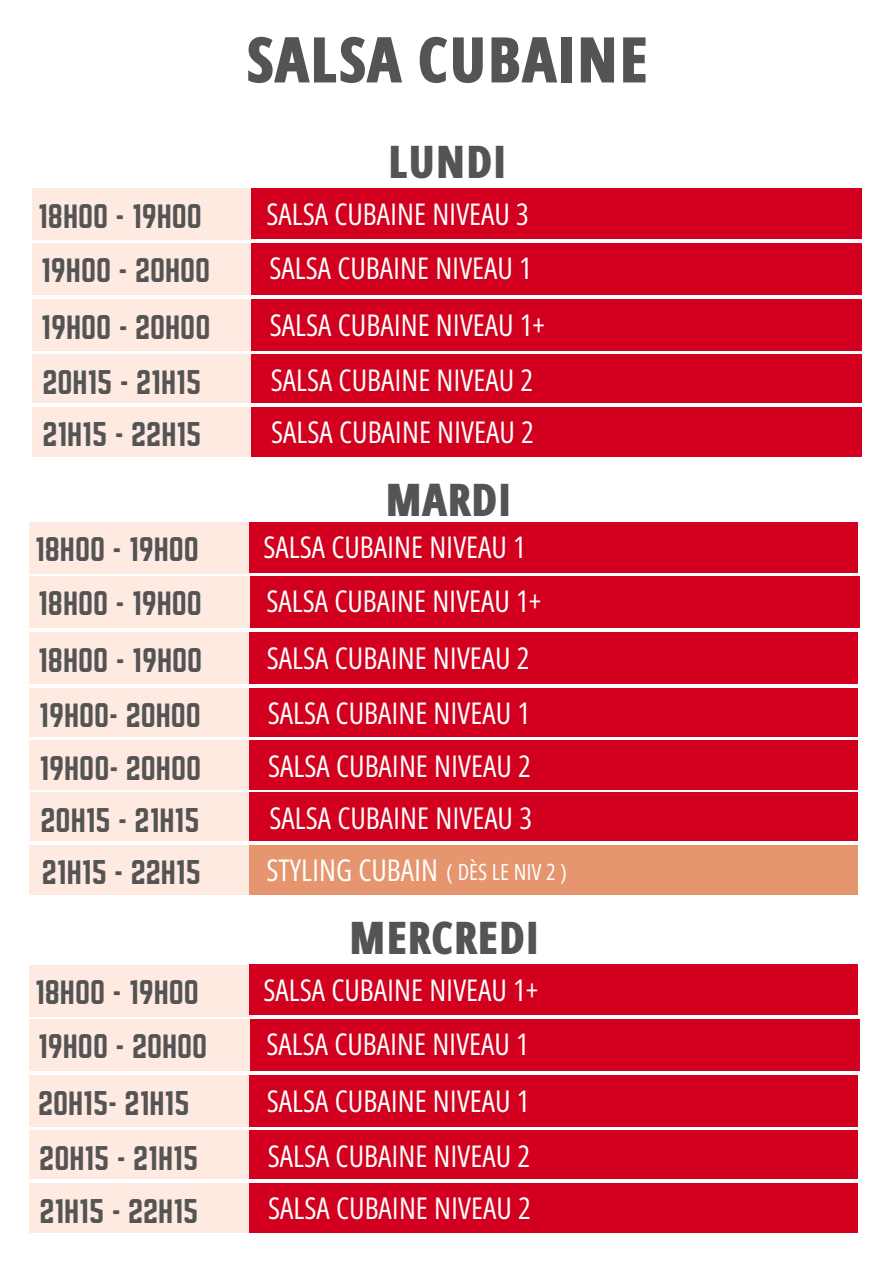
<style>
.page{position:relative;width:894px;height:1264px;background:#fff}
.page>*{position:absolute;margin:0;border:0;box-sizing:border-box;transform-origin:0 0}
.t1{font:800 63px "Open Sans Hebrew Condensed";color:#545454}
.t2{font:800 45px "Open Sans Hebrew Condensed";color:#545454}
.t3{font:30px/52.3px "Open Sans Hebrew Condensed";color:#fff}
.t4{font:30px/52.3px "Norwester";color:#545454}
.s1{font-size:22.5px}
</style>
<div class="page">
<div style="left:33px;top:242px;width:222px;height:52px;background:#ffeae2"></div>
<div style="left:251px;top:242px;width:610px;height:52px;background:#d2001e"></div>
<div style="left:33px;top:299px;width:222px;height:52px;background:#ffeae2"></div>
<div style="left:251px;top:299px;width:610px;height:52px;background:#d2001e"></div>
<div style="left:33px;top:188px;width:222px;height:52px;background:#ffeae2"></div>
<div style="left:251px;top:188px;width:610px;height:51px;background:#d2001e"></div>
<div style="left:33px;top:354px;width:222px;height:49px;background:#ffeae2"></div>
<div style="left:251px;top:354px;width:610px;height:49px;background:#d2001e"></div>
<div style="left:33px;top:407px;width:222px;height:49px;background:#ffeae2"></div>
<div style="left:251px;top:407px;width:610px;height:49px;background:#d2001e"></div>
<div style="left:30px;top:576px;width:222px;height:51px;background:#ffeae2"></div>
<div style="left:250px;top:576px;width:609px;height:51px;background:#d2001e"></div>
<div style="left:30px;top:632px;width:222px;height:52px;background:#ffeae2"></div>
<div style="left:250px;top:632px;width:608px;height:52px;background:#d2001e"></div>
<div style="left:30px;top:522px;width:222px;height:51px;background:#ffeae2"></div>
<div style="left:250px;top:522px;width:608px;height:50px;background:#d2001e"></div>
<div style="left:30px;top:688px;width:222px;height:48px;background:#ffeae2"></div>
<div style="left:250px;top:688px;width:608px;height:48px;background:#d2001e"></div>
<div style="left:30px;top:740px;width:222px;height:49px;background:#ffeae2"></div>
<div style="left:250px;top:740px;width:608px;height:49px;background:#d2001e"></div>
<div style="left:30px;top:792px;width:220px;height:49px;background:#ffeae2"></div>
<div style="left:250px;top:792px;width:608px;height:49px;background:#d2001e"></div>
<div style="left:30px;top:844px;width:222px;height:50px;background:#ffeae2"></div>
<div style="left:250px;top:844px;width:608px;height:50px;background:#e6966e"></div>
<div style="left:30px;top:1018px;width:222px;height:52px;background:#ffeae2"></div>
<div style="left:250px;top:1018px;width:609px;height:52px;background:#d2001e"></div>
<div style="left:30px;top:1075px;width:222px;height:52px;background:#ffeae2"></div>
<div style="left:250px;top:1075px;width:608px;height:52px;background:#d2001e"></div>
<div style="left:30px;top:964px;width:222px;height:52px;background:#ffeae2"></div>
<div style="left:250px;top:964px;width:608px;height:51px;background:#d2001e"></div>
<div style="left:30px;top:1130px;width:222px;height:49px;background:#ffeae2"></div>
<div style="left:250px;top:1130px;width:608px;height:49px;background:#d2001e"></div>
<div style="left:30px;top:1182px;width:222px;height:50px;background:#ffeae2"></div>
<div style="left:250px;top:1182px;width:608px;height:50px;background:#d2001e"></div>
<h1 class="t1" style="left:246px;top:15px;width:404px">SALSA CUBAINE</h1>
<h2 class="t2" style="left:387px;top:130px;width:120px">LUNDI</h2>
<p class="t4" style="left:38px;top:191px;width:165px">18H00 - 19H00</p>
<p class="t3" style="left:266px;top:188px;width:264px">SALSA CUBAINE NIVEAU 3</p>
<p class="t4" style="left:41px;top:245px;width:170px">19H00 - 20H00</p>
<p class="t3" style="left:269px;top:242px;width:264px">SALSA CUBAINE NIVEAU 1</p>
<p class="t4" style="left:41px;top:302px;width:171px">19H00 - 20H00</p>
<p class="t3" style="left:270px;top:299px;width:277px">SALSA CUBAINE NIVEAU 1+</p>
<p class="t4" style="left:42px;top:357px;width:160px">20H15 - 21H15<br>21H15 - 22H15</p>
<p class="t3" style="left:271px;top:354px;width:264px">SALSA CUBAINE NIVEAU 2<br>SALSA CUBAINE NIVEAU 2</p>
<h2 class="t2" style="left:385px;top:467px;width:128px">MARDI</h2>
<p class="t4" style="left:35px;top:524px;width:165px">18H00 - 19H00</p>
<p class="t3" style="left:263px;top:521px;width:264px">SALSA CUBAINE NIVEAU 1</p>
<p class="t4" style="left:38px;top:578px;width:165px">18H00 - 19H00</p>
<p class="t3" style="left:266px;top:575px;width:276px">SALSA CUBAINE NIVEAU 1+</p>
<p class="t4" style="left:38px;top:635px;width:166px">18H00 - 19H00</p>
<p class="t3" style="left:267px;top:632px;width:264px">SALSA CUBAINE NIVEAU 2</p>
<p class="t4" style="left:39px;top:690px;width:163px;text-align:justify">19H00- 20H00<br>19H00- 20H00<br>20H15 - 21H15<br>21H15 - 22H15</p>
<p class="t3" style="left:266px;top:687px;width:302px">SALSA CUBAINE NIVEAU 1<br>SALSA CUBAINE NIVEAU 2<br>SALSA CUBAINE NIVEAU 3<br>STYLING CUBAIN <span class="s1">( DÈS LE NIV 2 )</span></p>
<h2 class="t2" style="left:349px;top:906px;width:192px">MERCREDI</h2>
<p class="t4" style="left:35px;top:967px;width:165px">18H00 - 19H00</p>
<p class="t3" style="left:263px;top:964px;width:276px">SALSA CUBAINE NIVEAU 1+</p>
<p class="t4" style="left:38px;top:1021px;width:170px">19H00 - 20H00</p>
<p class="t3" style="left:266px;top:1018px;width:264px">SALSA CUBAINE NIVEAU 1</p>
<p class="t4" style="left:38px;top:1078px;width:153px">20H15- 21H15</p>
<p class="t3" style="left:267px;top:1075px;width:264px">SALSA CUBAINE NIVEAU 1</p>
<p class="t4" style="left:39px;top:1133px;width:160px">20H15 - 21H15<br>21H15 - 22H15</p>
<p class="t3" style="left:268px;top:1130px;width:264px">SALSA CUBAINE NIVEAU 2<br>SALSA CUBAINE NIVEAU 2</p>
</div>
